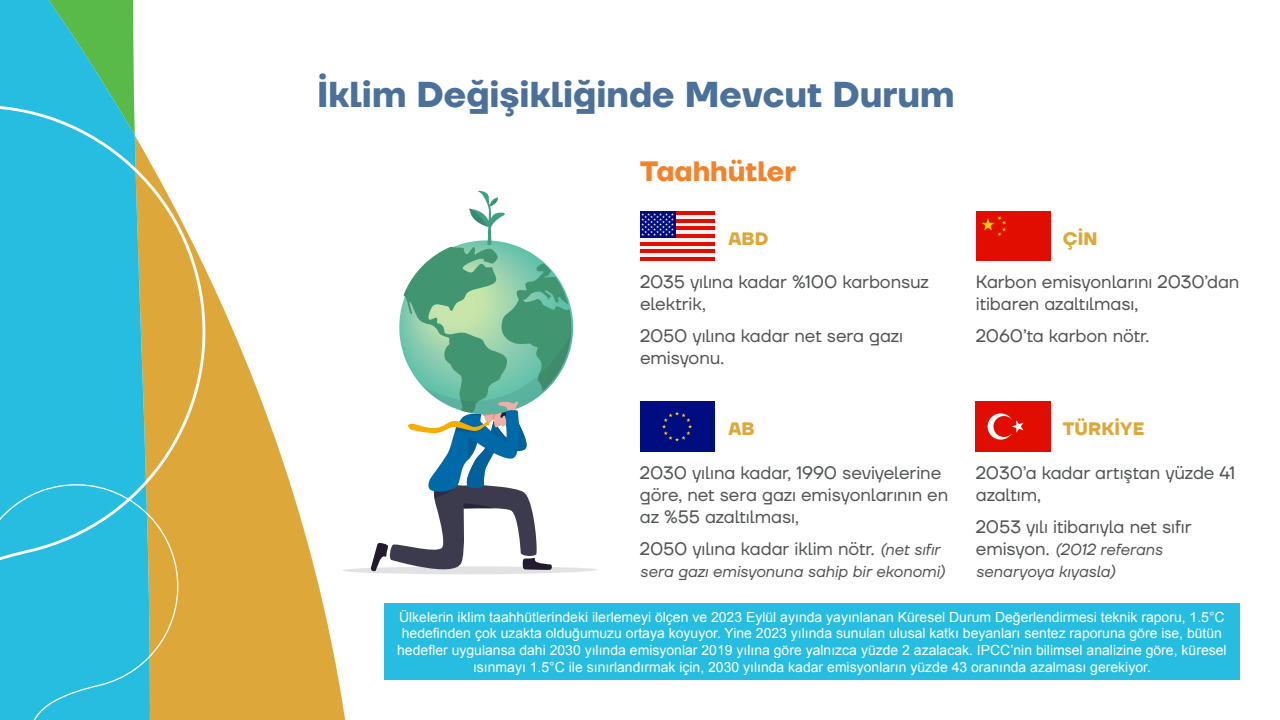
<style>
.page{position:relative;width:1280px;height:720px;background:#fff}
.page>*{position:absolute;margin:0;border:0;box-sizing:border-box;transform-origin:0 0}
.t1{font:700 36px "TT Firs Neue";color:#4b719a}
.t2{font:700 28px "TT Firs Neue";color:#f5822b}
.t3{font:18px/22px "TT Firs Neue";letter-spacing:-.005em;color:#515455}
.t4{font:700 18px "TT Firs Neue";letter-spacing:.005em;color:#dda73a}
.t5{font:italic 16px/22px "TT Firs Neue";letter-spacing:-.005em;color:#515455}
.t6{font:14px/16.8px "Arial";color:#fff;text-align:center}
.s1{font-style:normal;font-size:18px}
.s2{font-style:italic;font-size:16px}
</style>
<div class="page">
<svg style="left:223px;top:307px;width:122px;height:413px;fill:#dda73a"></svg>
<svg style="left:0;top:0;width:134px;height:98px;background:#3bbca4"></svg>
<svg style="left:0;top:98px;width:223px;height:622px;background:#7abeaf"></svg>
<svg style="left:0;top:481px;width:186px;height:239px;background:#4fbac0"></svg>
<svg style="left:342px;top:190px;width:255px;height:388px"></svg>
<svg style="left:491px;top:197px;width:7px;height:9px"></svg>
<hr style="left:640px;top:246px;width:75px;height:3px;background:#f2f2f2">
<hr style="left:675px;top:215px;width:40px;height:4px;background:#f2f2f2">
<svg style="left:675px;top:222px;width:40px;height:4px"></svg>
<hr style="left:675px;top:230px;width:40px;height:4px;background:#f2f2f2">
<hr style="left:640px;top:238px;width:75px;height:4px;background:#f2f2f2">
<hr style="left:640px;top:253px;width:75px;height:4px;background:#f2f2f2">
<hr style="left:640px;top:249px;width:75px;height:4px;background:#e00d00">
<hr style="left:675px;top:219px;width:40px;height:3px;background:#e00d00">
<hr style="left:675px;top:211px;width:40px;height:4px;background:#e00d00">
<hr style="left:675px;top:226px;width:40px;height:4px;background:#e00d00">
<hr style="left:675px;top:234px;width:40px;height:4px;background:#e00d00">
<hr style="left:640px;top:242px;width:75px;height:4px;background:#e00d00">
<hr style="left:640px;top:257px;width:75px;height:4px;background:#e00d00">
<div style="left:640px;top:211px;width:35px;height:27px;background:#000d80"></div>
<svg style="left:641px;top:213px;width:33px;height:23px"></svg>
<div style="left:976px;top:211px;width:75px;height:50px;background:#e00d00"></div>
<svg style="left:982px;top:216px;width:24px;height:20px"></svg>
<div style="left:640px;top:401px;width:74px;height:51px;background:#000d80"></div>
<svg style="left:662px;top:412px;width:30px;height:29px"></svg>
<div style="left:976px;top:401px;width:75px;height:51px;background:#e00d00"></div>
<svg style="left:988px;top:413px;width:36px;height:27px"></svg>
<div style="left:384px;top:603px;width:856px;height:77px;background:#26bde0"></div>
<h1 class="t1" style="left:317px;top:70px;width:639px">İklim Değişikliğinde Mevcut Durum</h1>
<h2 class="t2" style="left:640px;top:152px;width:158px">Taahhütler</h2>
<p class="t4" style="left:729px;top:226px;width:42px">ABD</p>
<p class="t4" style="left:1063px;top:226px;width:36px">ÇİN</p>
<p class="t3" style="left:640px;top:271px;width:290px">2035 yılına kadar %100 karbonsuz elektrik,</p>
<p class="t3" style="left:640px;top:325px;width:265px">2050 yılına kadar net sera gazı emisyonu.</p>
<p class="t3" style="left:976px;top:271px;width:265px">Karbon emisyonlarını 2030’dan itibaren azaltılması,</p>
<p class="t3" style="left:976px;top:325px;width:175px">2060’ta karbon nötr.</p>
<p class="t4" style="left:729px;top:416px;width:28px">AB</p>
<p class="t4" style="left:1063px;top:416px;width:83px">TÜRKİYE</p>
<p class="t3" style="left:976px;top:462px;width:261px">2030’a kadar artıştan yüzde 41 azaltım,</p>
<p class="t3" style="left:976px;top:516px;width:217px">2053 yılı itibarıyla net sıfır</p>
<p class="t5" style="left:976px;top:538px;width:188px"><span class="s1">emisyon.</span> (2012 referans senaryoya kıyasla)</p>
<p class="t6" style="left:397px;top:608px;width:831px">Ülkelerin iklim taahhütlerindeki ilerlemeyi ölçen ve 2023 Eylül ayında yayınlanan Küresel Durum Değerlendirmesi teknik raporu, 1.5°C hedefinden çok uzakta olduğumuzu ortaya koyuyor. Yine 2023 yılında sunulan ulusal katkı beyanları sentez raporuna göre ise, bütün hedefler uygulansa dahi 2030 yılında emisyonlar 2019 yılına göre yalnızca yüzde 2 azalacak. IPCC’nin bilimsel analizine göre, küresel ısınmayı 1.5°C ile sınırlandırmak için, 2030 yılında kadar emisyonların yüzde 43 oranında azalması gerekiyor.</p>
<p class="t3" style="left:640px;top:462px;width:310px">2030 yılına kadar, 1990 seviyelerine göre, net sera gazı emisyonlarının en az %55 azaltılması,</p>
<p class="t3" style="left:640px;top:538px;width:301px">2050 yılına kadar iklim nötr. <span class="s2">(net sıfır</span></p>
<p class="t5" style="left:640px;top:560px;width:307px">sera gazı emisyonuna sahip bir ekonomi)</p>
</div>
